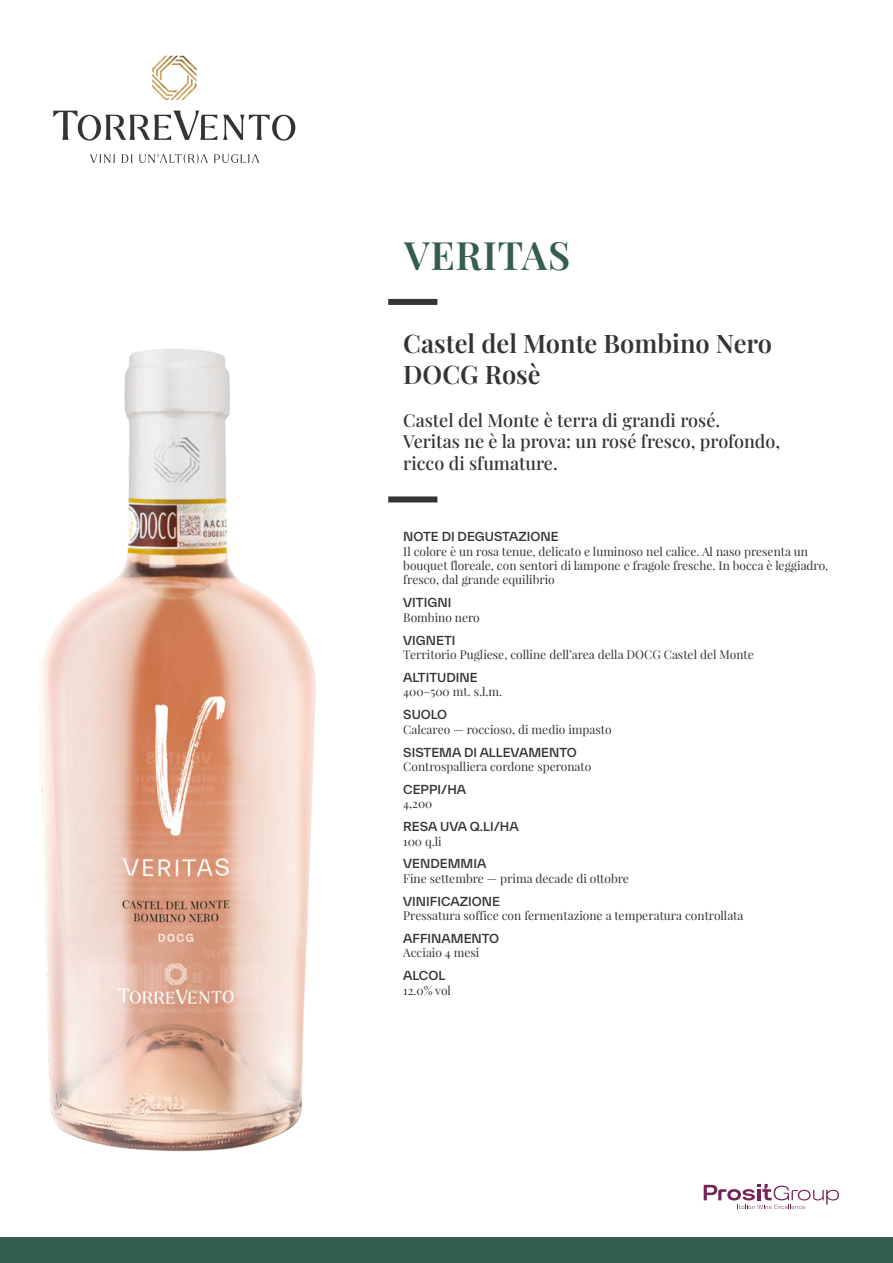
<style>
.page{position:relative;width:893px;height:1263px;background:#fff}
.page>*{position:absolute;margin:0;border:0;box-sizing:border-box;transform-origin:0 0}
.t1{font:600 39px "Playfair Display";letter-spacing:.02em;color:#345d51}
.t2{font:600 25.5px/30.6px "Playfair Display";color:#343433}
.t3{font:500 18px "Playfair Display";color:#343433}
.t4{font:12px/14.4px "Playfair Display";color:#343433}
.t5{font:500 12px/14.4px "TWK Everett";color:#343433}
.s1{font-family:"TWK Everett";font-weight:500}
.s2{font-family:"Playfair Display";font-weight:400}
</style>
<div class="page">
<svg style="left:704px;top:1184px;width:135px;height:25px"></svg>
<div style="left:0;top:1238px;width:893px;height:25px;background:#345d51"></div>
<svg style="left:90px;top:154px;width:25px;height:9px"></svg>
<svg style="left:122px;top:154px;width:10px;height:9px"></svg>
<svg style="left:139px;top:153px;width:69px;height:11px"></svg>
<svg style="left:214px;top:154px;width:45px;height:9px"></svg>
<svg style="left:53px;top:111px;width:164px;height:30px"></svg>
<svg style="left:223px;top:115px;width:72px;height:26px"></svg>
<img style="left:152px;top:56px;width:45px;height:44px">
<img style="left:39px;top:348px;width:277px;height:804px">
<div style="left:388px;top:299px;width:49px;height:6px;background:#343433"></div>
<div style="left:388px;top:496px;width:49px;height:6px;background:#343433"></div>
<p class="t1" style="left:404px;top:224px;width:168px">VERITAS</p>
<p class="t2" style="left:403px;top:326px;width:370px">Castel del Monte Bombino Nero<br>DOCG Rosè</p>
<p class="t3" style="left:403px;top:406px;width:318px">Castel del Monte è terra di grandi rosé.</p>
<p class="t3" style="left:403px;top:427px;width:378px">Veritas ne è la prova: un rosé fresco, profondo,</p>
<p class="t3" style="left:403px;top:449px;width:156px">ricco di sfumature.</p>
<p class="t4" style="left:403px;top:529px;width:427px"><span class="s1">NOTE DI DEGUSTAZIONE<br></span>Il colore è un rosa tenue, delicato e luminoso nel calice. Al naso presenta un bouquet floreale, con sentori di lampone e fragole fresche. In bocca è leggiadro, fresco, dal grande equilibrio</p>
<p class="t4" style="left:403px;top:595px;width:78px"><span class="s1">VITIGNI<br></span>Bombino nero</p>
<p class="t4" style="left:403px;top:633px;width:352px"><span class="s1">VIGNETI<br></span>Territorio Pugliese, colline dell’area della DOCG Castel del Monte</p>
<p class="t4" style="left:403px;top:670px;width:100px"><span class="s1">ALTITUDINE<br></span>400–500 mt. s.l.m.</p>
<p class="t4" style="left:403px;top:707px;width:210px"><span class="s1">SUOLO<br></span>Calcareo — roccioso, di medio impasto</p>
<p class="t4" style="left:403px;top:745px;width:190px"><span class="s1">SISTEMA DI ALLEVAMENTO<br></span>Controspalliera cordone speronato</p>
<p class="t5" style="left:403px;top:782px;width:64px">CEPPI/HA<br><span class="s2">4,200</span></p>
<p class="t5" style="left:403px;top:819px;width:117px">RESA UVA Q.LI/HA<br><span class="s2">100 q.li</span></p>
<p class="t4" style="left:403px;top:857px;width:227px"><span class="s1">VENDEMMIA<br></span>Fine settembre — prima decade di ottobre</p>
<p class="t4" style="left:403px;top:894px;width:342px"><span class="s1">VINIFICAZIONE<br></span>Pressatura soffice con fermentazione a temperatura controllata</p>
<p class="t4" style="left:403px;top:931px;width:97px"><span class="s1">AFFINAMENTO<br></span>Acciaio 4 mesi</p>
<p class="t4" style="left:403px;top:968px;width:49px"><span class="s1">ALCOL<br></span>12.0% vol</p>
</div>
